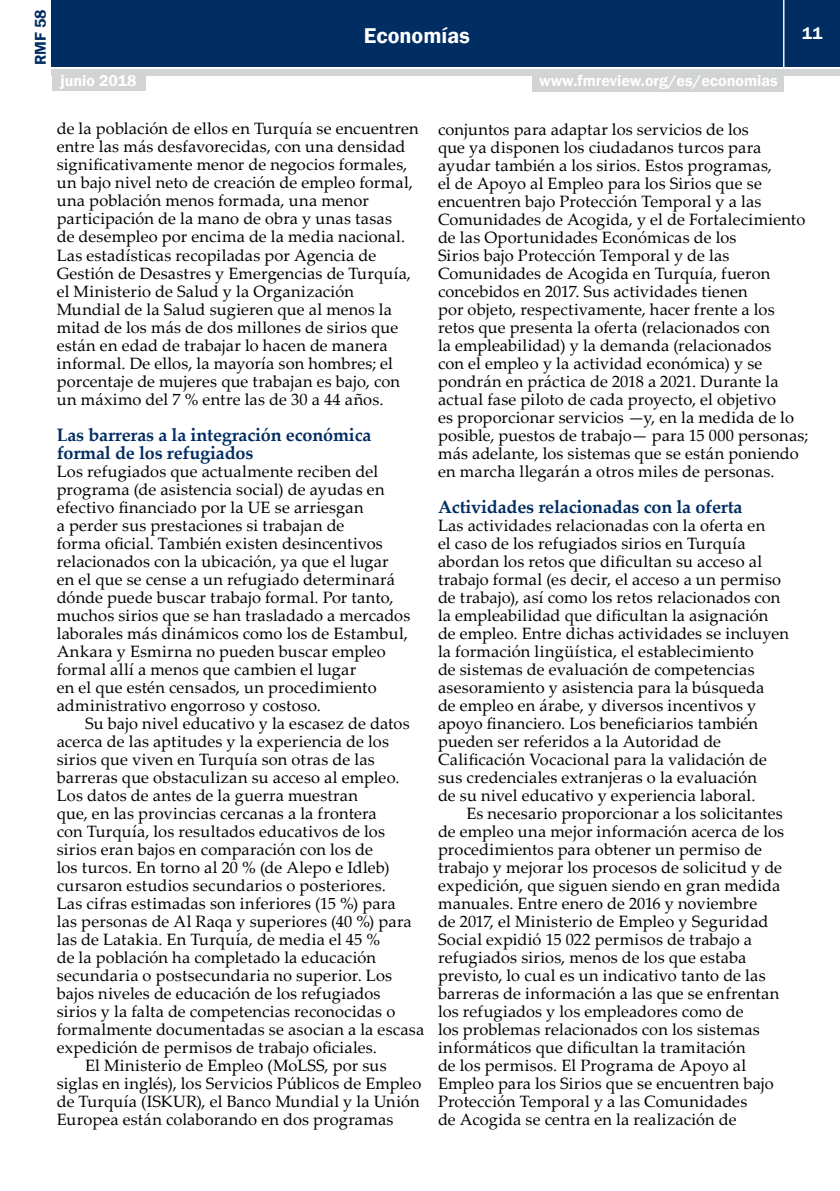
<style>
.page{position:relative;width:840px;height:1191px;background:#fff}
.page>*{position:absolute;margin:0;border:0;box-sizing:border-box;transform-origin:0 0}
.t1{font:600 22px "Franklin Gothic";color:#fff}
.t2{font:700 18px/18px "Palatino Linotype";letter-spacing:-.01em;color:#002d62}
.t3{font:600 17px "Franklin Gothic";color:#fff}
.t4{font:16.4px/18px "Palatino Linotype";letter-spacing:.01em;color:#000}
.t5{font:600 16px "Franklin Gothic";color:#fff}
.t6{font:600 16px "Franklin Gothic";color:#002d62}
</style>
<div class="page">
<div style="left:52px;top:0;width:787px;height:66px;background:#002d62"></div>
<div style="left:52px;top:69px;width:787px;height:6px;background:#d1d3d4"></div>
<hr style="left:782px;top:0;width:2px;height:68px;background:#fff">
<div style="left:52px;top:73px;width:93px;height:18px;background:#d1d3d4"></div>
<div style="left:532px;top:74px;width:252px;height:18px;background:#d1d3d4"></div>
<p class="t6" style="left:31px;top:65px;width:57px;rotate:-90deg">RMF 58</p>
<h1 class="t1" style="left:364px;top:22px;width:107px">Economías</h1>
<p class="t5" style="left:60px;top:71px;width:78px">junio 2018</p>
<p class="t5" style="left:539px;top:71px;width:240px">www.fmreview.org/es/economias</p>
<p class="t3" style="left:801px;top:23px;width:22px">11</p>
<p class="t4" style="left:57px;top:119px;width:363px">de la población de ellos en Turquía se encuentren entre las más desfavorecidas, con una densidad significativamente menor de negocios formales, un bajo nivel neto de creación de empleo formal, una población menos formada, una menor participación de la mano de obra y unas tasas<br>de desempleo por encima de la media nacional.<br>Las estadísticas recopiladas por Agencia de Gestión de Desastres y Emergencias de Turquía, el Ministerio de Salud y la Organización Mundial de la Salud sugieren que al menos la mitad de los más de dos millones de sirios que están en edad de trabajar lo hacen de manera informal. De ellos, la mayoría son hombres; el porcentaje de mujeres que trabajan es bajo, con un máximo del 7 % entre las de 30 a 44 años.</p>
<p class="t2" style="left:57px;top:425px;width:316px">Las barreras a la integración económica formal de los refugiados</p>
<p class="t4" style="left:57px;top:461px;width:355px">Los refugiados que actualmente reciben del programa (de asistencia social) de ayudas en efectivo financiado por la UE se arriesgan<br>a perder sus prestaciones si trabajan de<br>forma oficial. También existen desincentivos relacionados con la ubicación, ya que el lugar en el que se cense a un refugiado determinará dónde puede buscar trabajo formal. Por tanto, muchos sirios que se han trasladado a mercados laborales más dinámicos como los de Estambul, Ankara y Esmirna no pueden buscar empleo formal allí a menos que cambien el lugar<br>en el que estén censados, un procedimiento administrativo engorroso y costoso.</p>
<p class="t4" style="left:85px;top:713px;width:326px">Su bajo nivel educativo y la escasez de datos</p>
<p class="t4" style="left:57px;top:731px;width:333px">acerca de las aptitudes y la experiencia de los</p>
<p class="t4" style="left:57px;top:749px;width:319px">sirios que viven en Turquía son otras de las</p>
<p class="t4" style="left:57px;top:767px;width:344px">barreras que obstaculizan su acceso al empleo.</p>
<p class="t4" style="left:57px;top:785px;width:302px">Los datos de antes de la guerra muestran</p>
<p class="t4" style="left:57px;top:803px;width:321px">que, en las provincias cercanas a la frontera</p>
<p class="t4" style="left:57px;top:821px;width:330px">con Turquía, los resultados educativos de los</p>
<p class="t4" style="left:57px;top:839px;width:317px">sirios eran bajos en comparación con los de</p>
<p class="t4" style="left:57px;top:857px;width:334px">los turcos. En torno al 20 % (de Alepo e Idleb)</p>
<p class="t4" style="left:57px;top:875px;width:330px">cursaron estudios secundarios o posteriores.</p>
<p class="t4" style="left:57px;top:893px;width:340px">Las cifras estimadas son inferiores (15 %) para</p>
<p class="t4" style="left:57px;top:911px;width:356px">las personas de Al Raqa y superiores (40 %) para</p>
<p class="t4" style="left:57px;top:929px;width:325px">las de Latakia. En Turquía, de media el 45 %</p>
<p class="t4" style="left:57px;top:947px;width:320px">de la población ha completado la educación</p>
<p class="t4" style="left:57px;top:965px;width:337px">secundaria o postsecundaria no superior. Los</p>
<p class="t4" style="left:57px;top:983px;width:325px">bajos niveles de educación de los refugiados</p>
<p class="t4" style="left:57px;top:1001px;width:340px">sirios y la falta de competencias reconocidas o</p>
<p class="t4" style="left:57px;top:1019px;width:369px">formalmente documentadas se asocian a la escasa</p>
<p class="t4" style="left:57px;top:1037px;width:321px">expedición de permisos de trabajo oficiales.</p>
<p class="t4" style="left:85px;top:1055px;width:303px">El Ministerio de Empleo (MoLSS, por sus</p>
<p class="t4" style="left:57px;top:1073px;width:366px">siglas en inglés), los Servicios Públicos de Empleo</p>
<p class="t4" style="left:57px;top:1091px;width:364px">de Turquía (ISKUR), el Banco Mundial y la Unión</p>
<p class="t4" style="left:57px;top:1109px;width:338px">Europea están colaborando en dos programas</p>
<p class="t4" style="left:438px;top:119px;width:371px">conjuntos para adaptar los servicios de los<br>que ya disponen los ciudadanos turcos para ayudar también a los sirios. Estos programas,<br>el de Apoyo al Empleo para los Sirios que se encuentren bajo Protección Temporal y a las Comunidades de Acogida, y el de Fortalecimiento de las Oportunidades Económicas de los<br>Sirios bajo Protección Temporal y de las Comunidades de Acogida en Turquía, fueron concebidos en 2017. Sus actividades tienen<br>por objeto, respectivamente, hacer frente a los retos que presenta la oferta (relacionados con<br>la empleabilidad) y la demanda (relacionados<br>con el empleo y la actividad económica) y se pondrán en práctica de 2018 a 2021. Durante la actual fase piloto de cada proyecto, el objetivo<br>es proporcionar servicios —y, en la medida de lo posible, puestos de trabajo— para 15 000 personas; más adelante, los sistemas que se están poniendo en marcha llegarán a otros miles de personas.</p>
<p class="t2" style="left:438px;top:497px;width:306px">Actividades relacionadas con la oferta</p>
<p class="t4" style="left:438px;top:515px;width:352px">Las actividades relacionadas con la oferta en<br>el caso de los refugiados sirios en Turquía abordan los retos que dificultan su acceso al trabajo formal (es decir, el acceso a un permiso de trabajo), así como los retos relacionados con la empleabilidad que dificultan la asignación de empleo. Entre dichas actividades se incluyen la formación lingüística, el establecimiento<br>de sistemas de evaluación de competencias asesoramiento y asistencia para la búsqueda<br>de empleo en árabe, y diversos incentivos y apoyo financiero. Los beneficiarios también pueden ser referidos a la Autoridad de Calificación Vocacional para la validación de sus credenciales extranjeras o la evaluación<br>de su nivel educativo y experiencia laboral.</p>
<p class="t4" style="left:438px;top:803px;width:347px;text-indent:28px">Es necesario proporcionar a los solicitantes de empleo una mejor información acerca de los procedimientos para obtener un permiso de trabajo y mejorar los procesos de solicitud y de expedición, que siguen siendo en gran medida manuales. Entre enero de 2016 y noviembre<br>de 2017, el Ministerio de Empleo y Seguridad Social expidió 15 022 permisos de trabajo a refugiados sirios, menos de los que estaba previsto, lo cual es un indicativo tanto de las barreras de información a las que se enfrentan los refugiados y los empleadores como de<br>los problemas relacionados con los sistemas informáticos que dificultan la tramitación<br>de los permisos. El Programa de Apoyo al Empleo para los Sirios que se encuentren bajo Protección Temporal y a las Comunidades<br>de Acogida se centra en la realización de</p>
</div>
